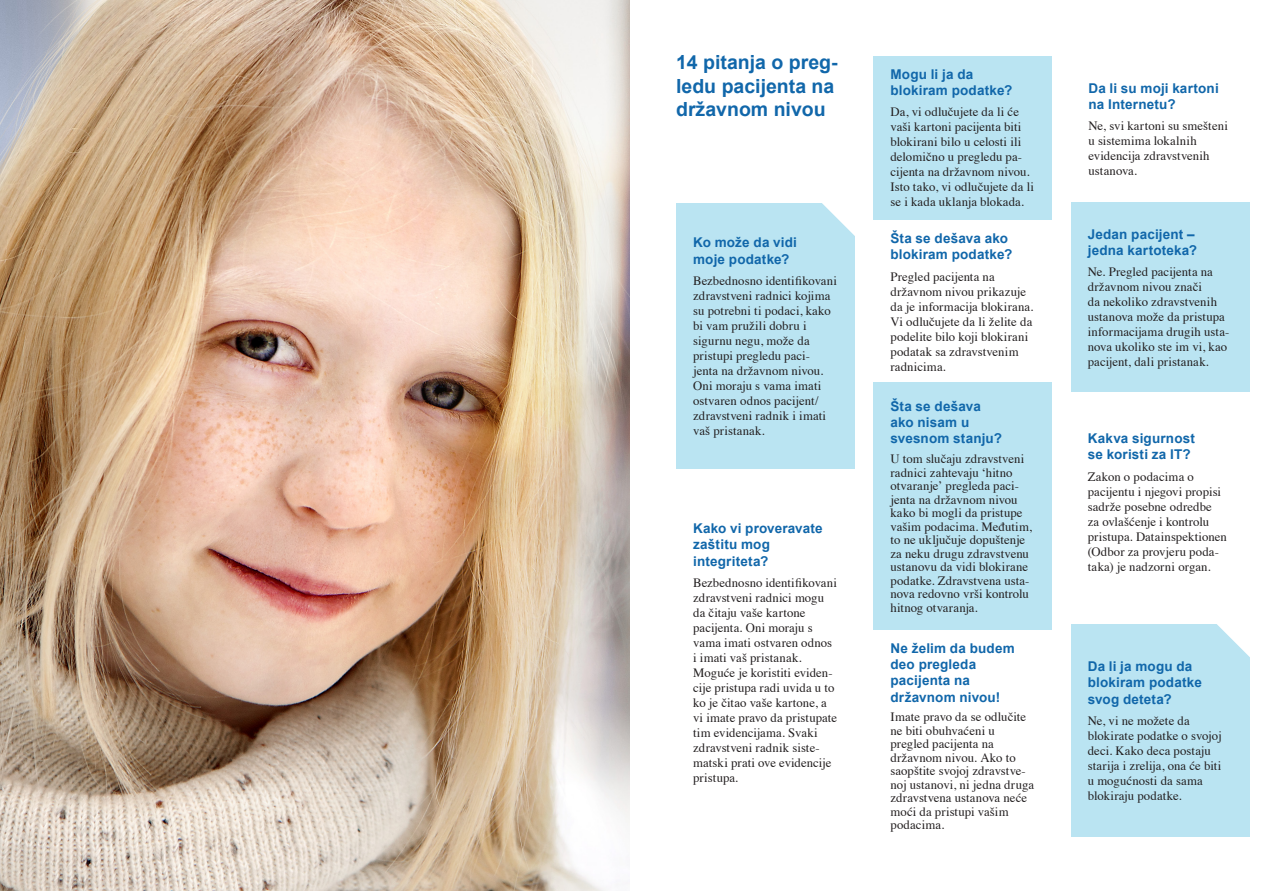
<style>
.page{position:relative;width:1263px;height:893px;background:#fff}
.page>*{position:absolute;margin:0;border:0;box-sizing:border-box;transform-origin:0 0}
.t1{font:700 19.5px/23.4px "Arial";color:#1167aa}
.t2{font:700 13.5px/16.2px "Arial";letter-spacing:.015em;color:#1167aa}
.t3{font:12.75px/15px "Times";letter-spacing:.005em;color:#231f20}
</style>
<div class="page">
<img style="left:0;top:0;width:629px;height:890px">
<img style="left:629px;top:0;width:1px;height:890px">
<div style="left:676px;top:203px;width:179px;height:266px;background:#bae4f2"></div>
<div style="left:1071px;top:624px;width:178px;height:213px;background:#bae4f2"></div>
<div style="left:873px;top:383px;width:179px;height:247px;background:#bae4f2"></div>
<div style="left:1071px;top:203px;width:178px;height:189px;background:#bae4f2"></div>
<div style="left:873px;top:56px;width:179px;height:163px;background:#bae4f2"></div>
<svg style="left:822px;top:203px;width:33px;height:33px"></svg>
<svg style="left:1217px;top:624px;width:33px;height:33px"></svg>
<p class="t1" style="left:676px;top:52px;width:163px">14 pitanja o preg&shy;ledu pacijenta na državnom nivou</p>
<p class="t2" style="left:693px;top:235px;width:105px">Ko može da vidi moje podatke?</p>
<p class="t3" style="left:693px;top:272px;width:145px">Bezbednosno identifikovani zdravstveni radnici kojima su potrebni ti podaci, kako bi vam pružili dobru i sigurnu negu, može da pristupi pregledu paci&shy;jenta na državnom nivou.<br>Oni moraju s vama imati ostvaren odnos pacijent/ zdravstveni radnik i imati vaš pristanak.</p>
<p class="t2" style="left:693px;top:521px;width:131px">Kako vi proveravate zaštitu mog integriteta?</p>
<p class="t3" style="left:693px;top:574px;width:146px">Bezbednosno identifikovani zdravstveni radnici mogu da čitaju vaše kartone pacijenta. Oni moraju s vama imati ostvaren odnos i imati vaš pristanak.<br>Moguće je koristiti eviden&shy;cije pristupa radi uvida u to ko je čitao vaše kartone, a vi imate pravo da pristupate tim evidencijama. Svaki zdravstveni radnik siste&shy;matski prati ove evidencije pristupa.</p>
<p class="t2" style="left:890px;top:66px;width:123px">Mogu li ja da blokiram podatke?</p>
<p class="t3" style="left:890px;top:103px;width:145px">Da, vi odlučujete da li će vaši kartoni pacijenta biti blokirani bilo u celosti ili delomično u pregledu pa&shy;cijenta na državnom nivou.<br>Isto tako, vi odlučujete da li se i kada uklanja blokada.</p>
<p class="t2" style="left:890px;top:231px;width:123px">Šta se dešava ako blokiram podatke?</p>
<p class="t3" style="left:890px;top:268px;width:144px">Pregled pacijenta na državnom nivou prikazuje da je informacija blokirana.<br>Vi odlučujete da li želite da podelite bilo koji blokirani podatak sa zdravstvenim radnicima.</p>
<p class="t2" style="left:890px;top:399px;width:113px">Šta se dešava ako nisam u svesnom stanju?</p>
<p class="t3" style="left:890px;top:451px;width:143px;line-height:13.5px">U tom slučaju zdravstveni radnici zahtevaju ‘hitno otvaranje’ pregleda paci&shy;jenta na državnom nivou kako bi mogli da pristupe vašim podacima. Međutim, to ne uključuje dopuštenje za neku drugu zdravstvenu ustanovu da vidi blokirane podatke. Zdravstvena usta&shy;nova redovno vrši kontrolu hitnog otvaranja.</p>
<p class="t2" style="left:890px;top:641px;width:126px">Ne želim da budem deo pregleda pacijenta na državnom nivou!</p>
<p class="t3" style="left:890px;top:709px;width:145px;line-height:13.5px">Imate pravo da se odlučite ne biti obuhvaćeni u pregled pacijenta na državnom nivou. Ako to saopštite svojoj zdravstve&shy;noj ustanovi, ni jedna druga zdravstvena ustanova neće moći da pristupi vašim podacima.</p>
<p class="t2" style="left:1088px;top:80px;width:132px">Da li su moji kartoni na Internetu?</p>
<p class="t3" style="left:1088px;top:118px;width:141px">Ne, svi kartoni su smešteni u sistemima lokalnih evidencija zdravstvenih ustanova.</p>
<p class="t2" style="left:1088px;top:226px;width:111px">Jedan pacijent – jedna kartoteka?</p>
<p class="t3" style="left:1088px;top:263px;width:143px">Ne. Pregled pacijenta na državnom nivou znači<br>da nekoliko zdravstvenih ustanova može da pristupa informacijama drugih usta&shy;nova ukoliko ste im vi, kao pacijent, dali pristanak.</p>
<p class="t2" style="left:1088px;top:431px;width:109px">Kakva sigurnost se koristi za IT?</p>
<p class="t3" style="left:1088px;top:468px;width:141px">Zakon o podacima o pacijentu i njegovi propisi sadrže posebne odredbe<br>za ovlašćenje i kontrolu pristupa. Datainspektionen (Odbor za provjeru poda&shy;taka) je nadzorni organ.</p>
<p class="t2" style="left:1088px;top:659px;width:116px">Da li ja mogu da blokiram podatke svog deteta?</p>
<p class="t3" style="left:1088px;top:712px;width:135px">Ne, vi ne možete da blokirate podatke o svojoj deci. Kako deca postaju starija i zrelija, ona će biti u mogućnosti da sama blokiraju podatke.</p>
</div>
